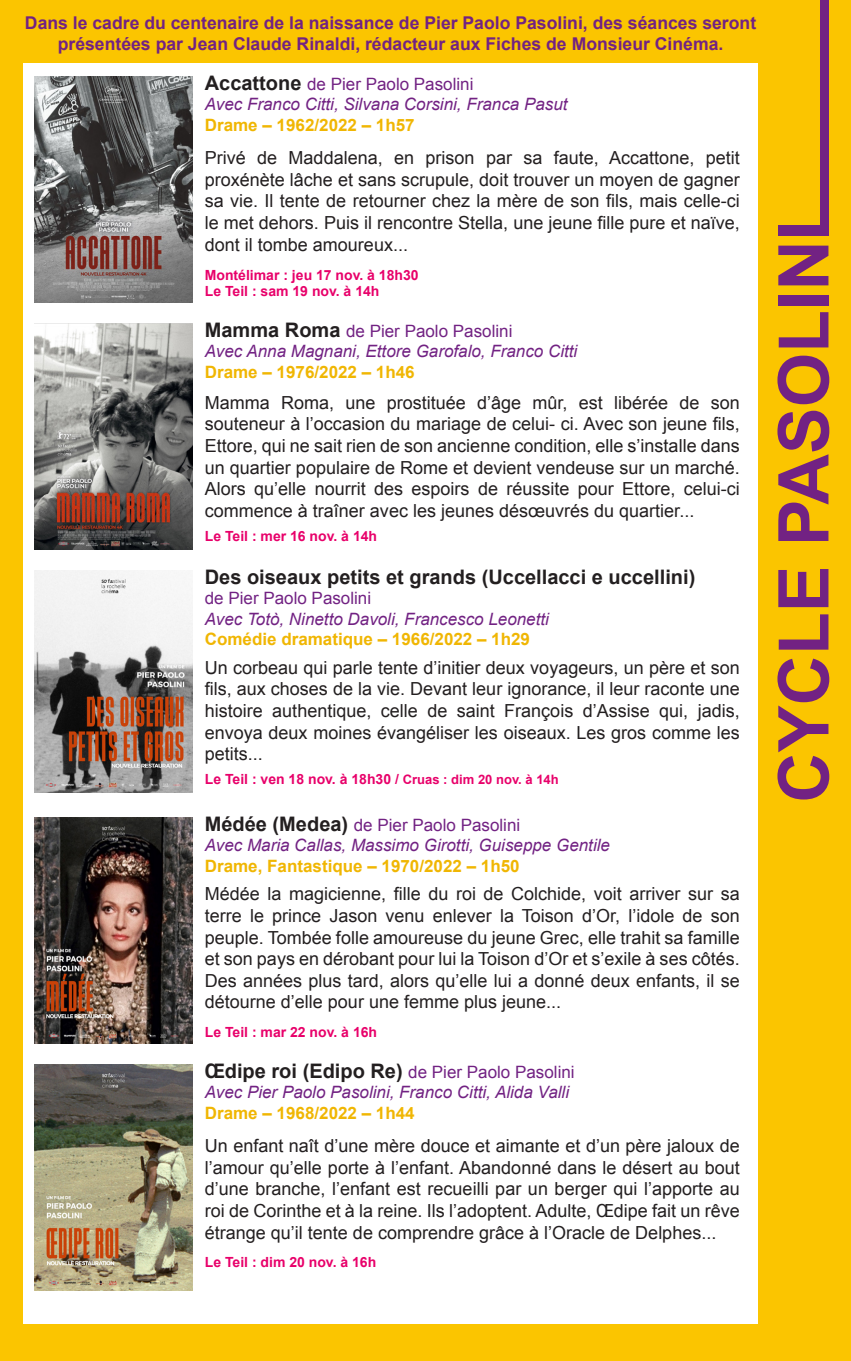
<style>
.page{position:relative;width:851px;height:1361px;background:#fff}
.page>*{position:absolute;margin:0;border:0;box-sizing:border-box;transform-origin:0 0}
.t1{font:700 70px "Arial";color:#722283}
.t2{font:700 20px "Arial";color:#231f20}
.t3{font:18px/21.6px "Arial";color:#231f20;text-align:justify}
.t4{font:700 17.6px/21.2px "Arial";color:#722283;text-align:center}
.t5{font:italic 17px "Arial";color:#722283}
.t6{font:17px "Arial";color:#722283}
.t7{font:700 17px "Arial";color:#f0b603}
.t8{font:700 14px "Arial";color:#e8006a}
.s1{font-weight:700;font-size:20px;color:#231f20}
.s2{font-size:13px}
</style>
<div class="page">
<div style="left:0;top:0;width:850px;height:62px;background:#fbc500"></div>
<div style="left:0;top:1324px;width:850px;height:37px;background:#fbc500"></div>
<img style="left:35px;top:1064px;width:158px;height:226px">
<img style="left:35px;top:77px;width:158px;height:225px">
<img style="left:35px;top:323px;width:158px;height:226px">
<img style="left:35px;top:570px;width:158px;height:222px">
<img style="left:35px;top:817px;width:158px;height:226px">
<div style="left:758px;top:4px;width:92px;height:1357px;background:#fbc500"></div>
<div style="left:820px;top:0;width:8px;height:226px;background:#722283"></div>
<div style="left:0;top:0;width:23px;height:1361px;background:#fbc500"></div>
<p class="t4" style="left:25px;top:13px;width:732px">Dans le cadre du centenaire de la naissance de Pier Paolo Pasolini, des séances seront présentées par Jean Claude Rinaldi, rédacteur aux Fiches de Monsieur Cinéma.</p>
<p class="t6" style="left:205px;top:73px;width:270px"><span class="s1">Accattone</span> de Pier Paolo Pasolini</p>
<p class="t5" style="left:205px;top:93px;width:364px">Avec Franco Citti, Silvana Corsini, Franca Pasut</p>
<p class="t7" style="left:205px;top:113px;width:211px">Drame – 1962/2022 – 1h57</p>
<p class="t3" style="left:205px;top:147px;width:536px">Privé de Maddalena, en prison par sa faute, Accattone, petit proxénète lâche et sans scrupule, doit trouver un moyen de gagner sa vie. Il tente de retourner chez la mère de son fils, mais celle-ci le met dehors. Puis il rencontre Stella, une jeune fille pure et naïve, dont il tombe amoureux...</p>
<p class="t8" style="left:205px;top:265px;width:215px">Montélimar : jeu 17 nov. à 18h30</p>
<p class="t8" style="left:205px;top:282px;width:176px">Le Teil : sam 19 nov. à 14h</p>
<p class="t6" style="left:205px;top:320px;width:309px"><span class="s1">Mamma Roma</span> de Pier Paolo Pasolini</p>
<p class="t5" style="left:205px;top:340px;width:374px">Avec Anna Magnani, Ettore Garofalo, Franco Citti</p>
<p class="t7" style="left:205px;top:360px;width:211px">Drame – 1976/2022 – 1h46</p>
<p class="t3" style="left:205px;top:392px;width:536px">Mamma Roma, une prostituée d’âge mûr, est libérée de son souteneur à l’occasion du mariage de celui- ci. Avec son jeune fils, Ettore, qui ne sait rien de son ancienne condition, elle s’installe dans un quartier populaire de Rome et devient vendeuse sur un marché.<br>Alors qu’elle nourrit des espoirs de réussite pour Ettore, celui-ci commence à traîner avec les jeunes désœuvrés du quartier...</p>
<p class="t8" style="left:205px;top:527px;width:174px">Le Teil : mer 16 nov. à 14h</p>
<p class="t2" style="left:205px;top:563px;width:492px">Des oiseaux petits et grands (Uccellacci e uccellini)</p>
<p class="t6" style="left:205px;top:587px;width:168px">de Pier Paolo Pasolini</p>
<p class="t5" style="left:205px;top:607px;width:345px">Avec Totò, Ninetto Davoli, Francesco Leonetti</p>
<p class="t7" style="left:205px;top:628px;width:327px">Comédie dramatique – 1966/2022 – 1h29</p>
<p class="t3" style="left:205px;top:657px;width:536px">Un corbeau qui parle tente d’initier deux voyageurs, un père et son fils, aux choses de la vie. Devant leur ignorance, il leur raconte une histoire authentique, celle de saint François d’Assise qui, jadis, envoya deux moines évangéliser les oiseaux. Les gros comme les petits...</p>
<p class="t8" style="left:205px;top:770px;width:355px">Le Teil : ven 18 nov. à 18h30 / <span class="s2">Cruas : dim 20 nov. à 14h</span></p>
<p class="t6" style="left:205px;top:813px;width:317px"><span class="s1">Médée (Medea)</span> de Pier Paolo Pasolini</p>
<p class="t5" style="left:205px;top:834px;width:406px">Avec Maria Callas, Massimo Girotti, Guiseppe Gentile</p>
<p class="t7" style="left:205px;top:854px;width:316px">Drame, Fantastique – 1970/2022 – 1h50</p>
<p class="t3" style="left:205px;top:883px;width:536px">Médée la magicienne, fille du roi de Colchide, voit arriver sur sa terre le prince Jason venu enlever la Toison d’Or, l’idole de son peuple. Tombée folle amoureuse du jeune Grec, elle trahit sa famille et son pays en dérobant pour lui la Toison d’Or et s’exile à ses côtés.<br>Des années plus tard, alors qu’elle lui a donné deux enfants, il se détourne d’elle pour une femme plus jeune...</p>
<p class="t8" style="left:205px;top:1023px;width:174px">Le Teil : mar 22 nov. à 16h</p>
<p class="t6" style="left:205px;top:1060px;width:371px"><span class="s1">Œdipe roi (Edipo Re)</span> de Pier Paolo Pasolini</p>
<p class="t5" style="left:205px;top:1081px;width:366px">Avec Pier Paolo Pasolini, Franco Citti, Alida Valli</p>
<p class="t7" style="left:205px;top:1101px;width:211px">Drame – 1968/2022 – 1h44</p>
<p class="t3" style="left:205px;top:1135px;width:536px">Un enfant naît d’une mère douce et aimante et d’un père jaloux de l’amour qu’elle porte à l’enfant. Abandonné dans le désert au bout d’une branche, l’enfant est recueilli par un berger qui l’apporte au roi de Corinthe et à la reine. Ils l’adoptent. Adulte, Œdipe fait un rêve étrange qu’il tente de comprendre grâce à l’Oracle de Delphes...</p>
<p class="t8" style="left:205px;top:1253px;width:173px">Le Teil : dim 20 nov. à 16h</p>
<p class="t1" style="left:757px;top:803px;width:584px;rotate:-90deg">CYCLE PASOLINI</p>
</div>
